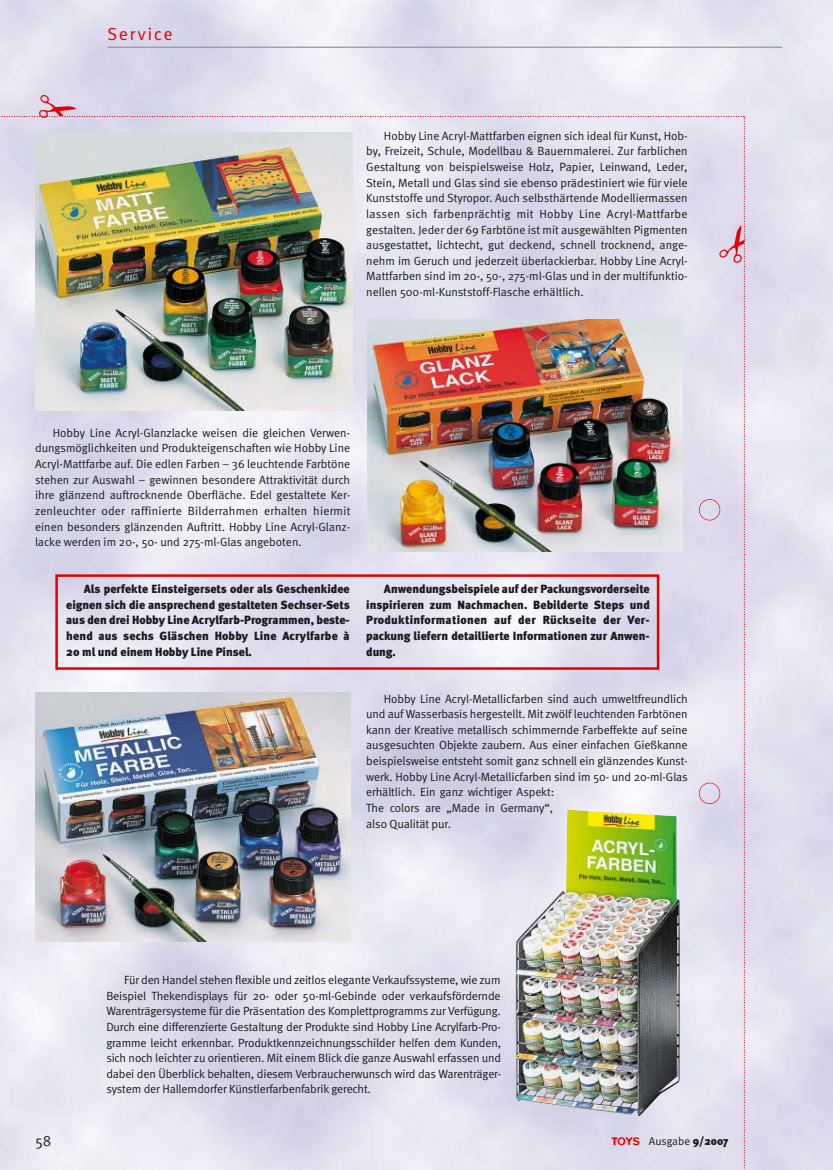
<style>
.page{position:relative;width:833px;height:1170px;background:#fff}
.page>*{position:absolute;margin:0;border:0;box-sizing:border-box;transform-origin:0 0}
.t1{font:17.5px "Meta Plus Normal";letter-spacing:.105em;color:#e60000}
.t2{font:15px "Meta Normal";color:#1b1b1f}
.t3{font:11.88px/15.6px "Meta Normal";letter-spacing:-.01em;color:#1b1b1f;text-align:justify}
.t4{font:900 11.88px/15.6px "Meta";color:#1b1b1f;text-align:justify}
.t5{font:11.25px "Meta Normal";color:#1b1b1f}
.s1{font-family:"Blur";font-weight:500;color:#e60000}
.s2{font-family:"Meta";font-weight:900}
</style>
<div class="page">
<hr style="left:107px;top:47px;width:675px;height:1px;background:#97979b">
<img style="left:0;top:95px;width:750px;height:1074px">
<h1 class="t1" style="left:107px;top:27px;width:67px">Service</h1>
<p class="t3" style="left:366px;top:129px;width:323px;text-indent:18px">Hobby Line Acryl-Mattfarben eignen sich ideal für Kunst, Hob&shy;by, Freizeit, Schule, Modellbau &amp; Bauernmalerei. Zur farblichen Gestaltung von beispielsweise Holz, Papier, Leinwand, Leder, Stein, Metall und Glas sind sie ebenso prädestiniert wie für viele Kunststoffe und Styropor. Auch selbsthärtende Modelliermassen lassen sich farbenprächtig mit Hobby Line Acryl-Mattfarbe gestalten. Jeder der 69 Farbtöne ist mit ausgewählten Pigmenten ausgestattet, lichtecht, gut deckend, schnell trocknend, ange&shy;nehm im Geruch und jederzeit überlackierbar. Hobby Line Acryl-Mattfarben sind im 20-, 50-, 275-ml-Glas und in der multifunktio&shy;nellen 500-ml-Kunststoff-Flasche erhältlich.</p>
<p class="t3" style="left:35px;top:425px;width:317px;text-indent:18px">Hobby Line Acryl-Glanzlacke weisen die gleichen Verwen&shy;dungsmöglichkeiten und Produkteigenschaften wie Hobby Line Acryl-Mattfarbe auf. Die edlen Farben – 36 leuchtende Farbtöne stehen zur Auswahl – gewinnen besondere Attraktivität durch ihre glänzend auftrocknende Oberfläche. Edel gestaltete Ker&shy;zenleuchter oder raffinierte Bilderrahmen erhalten hiermit einen besonders glänzenden Auftritt. Hobby Line Acryl-Glanz&shy;lacke werden im 20-, 50- und 275-ml-Glas angeboten.</p>
<p class="t4" style="left:66px;top:582px;width:285px;text-indent:18px">Als perfekte Einsteigersets oder als Geschenkidee eignen sich die ansprechend gestalteten Sechser-Sets aus den drei Hobby Line Acrylfarb-Programmen, beste&shy;hend aus sechs Gläschen Hobby Line Acrylfarbe à 20 ml und einem Hobby Line Pinsel.</p>
<p class="t4" style="left:366px;top:582px;width:285px;text-indent:18px">Anwendungsbeispiele auf der Packungsvorderseite inspirieren zum Nachmachen. Bebilderte Steps und Produktinformationen auf der Rückseite der Ver&shy;packung liefern detaillierte Informationen zur Anwen&shy;dung.</p>
<p class="t3" style="left:366px;top:691px;width:323px;text-align:left;text-indent:18px">Hobby Line Acryl-Metallicfarben sind auch umweltfreundlich und auf Wasserbasis hergestellt. Mit zwölf leuchtenden Farbtönen kann der Kreative metallisch schimmernde Farbeffekte auf seine ausgesuchten Objekte zaubern. Aus einer einfachen Gießkanne beispielsweise entsteht somit ganz schnell ein glänzendes Kunst&shy;werk. Hobby Line Acryl-Metallicfarben sind im 50- und 20-ml-Glas erhältlich. Ein ganz wichtiger Aspekt:<br>The colors are „Made in Germany“,<br>also Qualität pur.</p>
<p class="t3" style="left:106px;top:972px;width:396px;text-indent:18px">Für den Handel stehen flexible und zeitlos elegante Verkaufssysteme, wie zum Beispiel Thekendisplays für 20- oder 50-ml-Gebinde oder verkaufsfördernde Warenträgersysteme für die Präsentation des Komplettprogramms zur Verfügung.<br>Durch eine differenzierte Gestaltung der Produkte sind Hobby Line Acrylfarb-Pro&shy;gramme leicht erkennbar. Produktkennzeichnungsschilder helfen dem Kunden, sich noch leichter zu orientieren. Mit einem Blick die ganze Auswahl erfassen und dabei den Überblick behalten, diesem Verbraucherwunsch wird das Warenträger&shy;system der Hallerndorfer Künstlerfarbenfabrik gerecht.</p>
<p class="t2" style="left:35px;top:1135px;width:17px">58</p>
<p class="t5" style="left:611px;top:1136px;width:118px"><span class="s1">TOYS</span> Ausgabe <span class="s2">9/2007</span></p>
</div>
